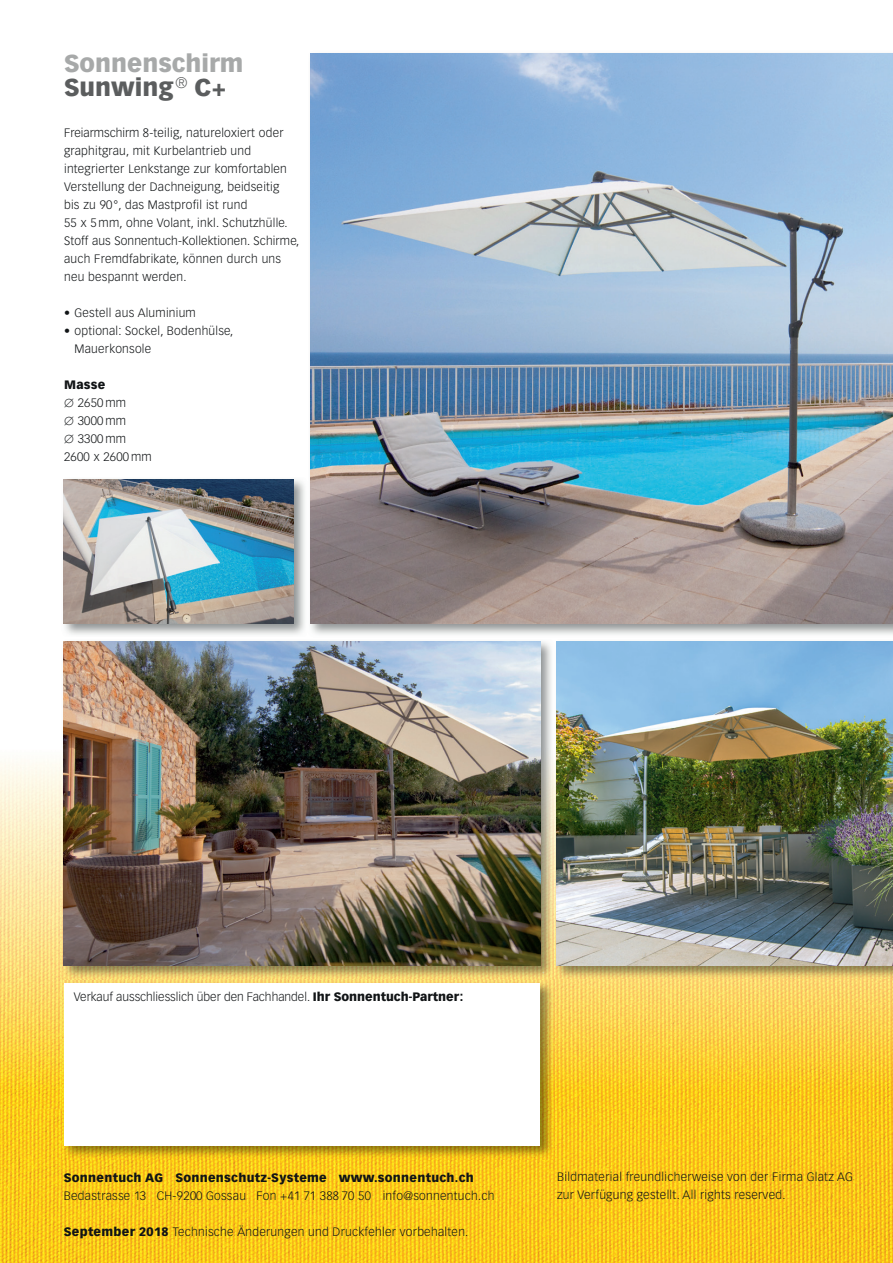
<style>
.page{position:relative;width:893px;height:1263px;background:#fff}
.page>*{position:absolute;margin:0;border:0;box-sizing:border-box;transform-origin:0 0}
.t1{font:900 24px/24px "Vectora LH";color:#a7a9a9}
.t2{font:300 12px/18px "Vectora LH";letter-spacing:.02em;color:#111416}
.t3{font:300 12px "Vectora LH";color:#111416}
.t4{font:900 12px "Vectora LH";letter-spacing:.025em;color:#111416}
.s1{color:#5b5d5e}
.s2{font-weight:900}
</style>
<div class="page">
<img style="left:0;top:1109px;width:893px;height:154px">
<img style="left:0;top:761px;width:104px;height:348px">
<img style="left:104px;top:979px;width:789px;height:26px">
<img style="left:554px;top:1005px;width:339px;height:104px">
<img style="left:62px;top:981px;width:492px;height:178px">
<div style="left:64px;top:983px;width:476px;height:162px;background:#fff"></div>
<img style="left:62px;top:641px;width:831px;height:338px">
<img style="left:64px;top:641px;width:476px;height:324px">
<img style="left:557px;top:641px;width:336px;height:324px">
<img style="left:310px;top:623px;width:583px;height:12px">
<img style="left:310px;top:53px;width:583px;height:570px">
<img style="left:63px;top:479px;width:242px;height:156px">
<img style="left:64px;top:479px;width:229px;height:144px">
<h1 class="t1" style="left:64px;top:51px;width:181px">Sonnenschirm<br><span class="s1">Sunwing</span><sup>®</sup> <span class="s1">C+</span></h1>
<p class="t2" style="left:64px;top:124px;width:237px">Freiarmschirm 8-teilig, natureloxiert oder graphitgrau, mit Kurbelantrieb und integrierter Lenkstange zur komfortablen Verstellung der Dachneigung, beidseitig<br>bis zu 90 °, das Mastprofil ist rund<br>55 x 5 mm, ohne Volant, inkl. Schutzhülle.<br>Stoff aus Sonnentuch-Kollektionen. Schirme, auch Fremdfabrikate, können durch uns neu bespannt werden.</p>
<p class="t2" style="left:64px;top:304px;width:133px">• Gestell aus Aluminium</p>
<p class="t2" style="left:75px;top:322px;width:160px;text-indent:-10px">• optional: Sockel, Bodenhülse,<br>Mauerkonsole</p>
<p class="t2" style="left:64px;top:376px;width:89px"><span class="s2">Masse<br></span>∅ 2650 mm<br>∅ 3000 mm<br>∅ 3300 mm<br>2600 x 2600 mm</p>
<p class="t3" style="left:74px;top:990px;width:391px">Verkauf ausschliesslich über den Fachhandel. <span class="s2">Ihr Sonnentuch-Partner:</span></p>
<p class="t4" style="left:64px;top:1170px;width:412px">Sonnentuch AG Sonnenschutz-Systeme www.sonnentuch.ch</p>
<p class="t2" style="left:64px;top:1186px;width:432px">Bedastrasse 13 CH-9200 Gossau Fon +41 71 388 70 50 info@sonnentuch.ch</p>
<p class="t2" style="left:64px;top:1222px;width:406px"><span class="s2">September 2018</span> Technische Änderungen und Druckfehler vorbehalten.</p>
<p class="t2" style="left:557px;top:1168px;width:297px">Bildmaterial freundlicherweise von der Firma Glatz AG zur Verfügung gestellt. All rights reserved.</p>
</div>
